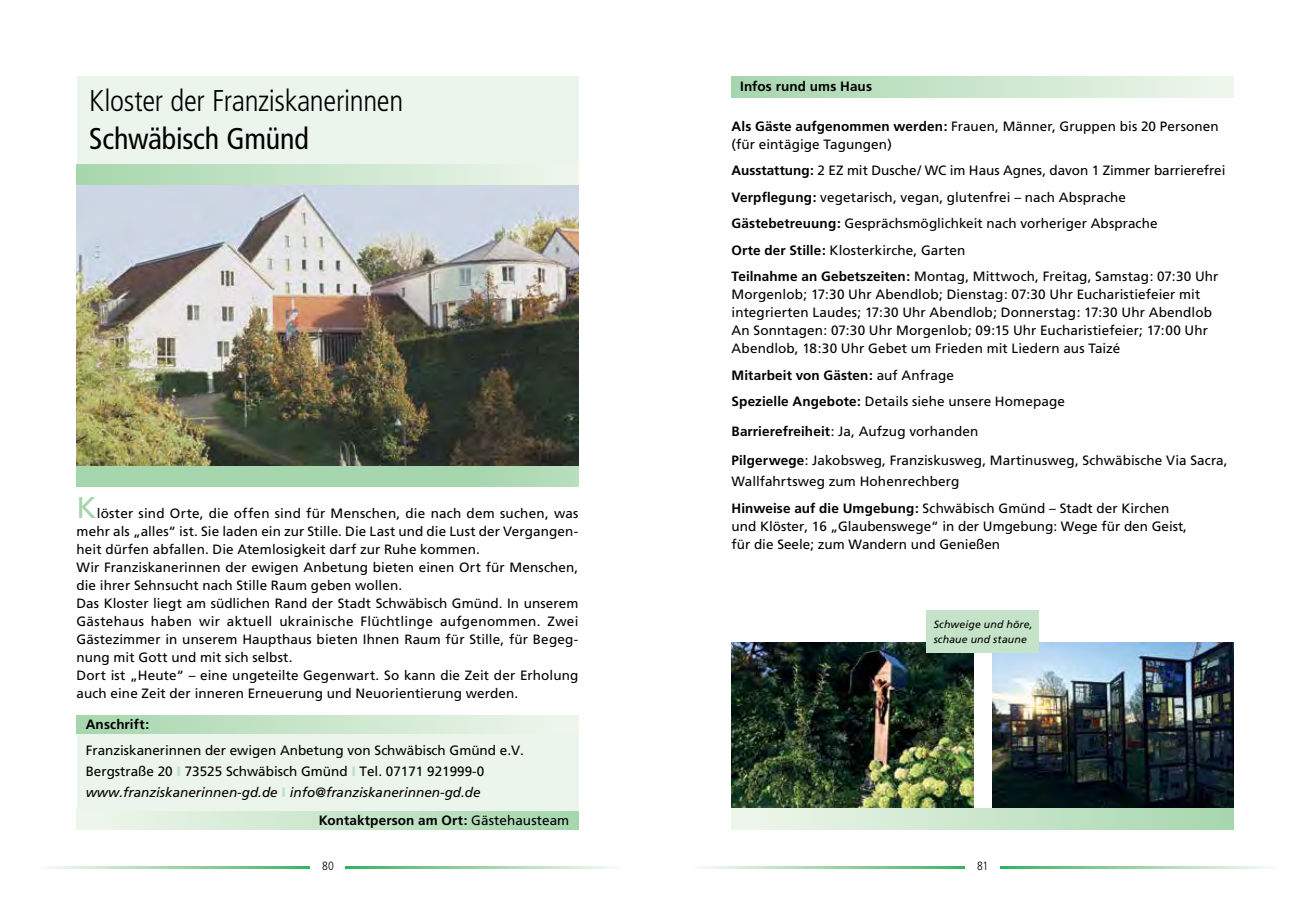
<style>
.page{position:relative;width:1310px;height:919px;background:#fff}
.page>*{position:absolute;margin:0;border:0;box-sizing:border-box;transform-origin:0 0}
.t1{font:300 condensed 30px "Frutiger";letter-spacing:-.01em;color:#000}
.t2{font:condensed 30px "Frutiger";letter-spacing:-.01em;color:#000}
.t3{font:30px "Frutiger";color:#a6d6ae}
.t4{font:13.5px/18px "Frutiger";letter-spacing:.005em;color:#000}
.t5{font:700 13.5px/26.5px "Frutiger";letter-spacing:.01em;color:#000}
.t6{font:300 condensed 12px "Frutiger";color:#000}
.t7{font:italic 10.5px/15px "Frutiger";letter-spacing:.015em;color:#000}
.s1{font-weight:900;color:#c0e1c4}
.s2{font-style:italic}
.s3{font-weight:400}
.s4{font-weight:700}
</style>
<div class="page">
<div style="left:77px;top:164px;width:501px;height:21px;background:linear-gradient(to right,#a6d6ad,#f0f7ed)"></div>
<div style="left:732px;top:77px;width:501px;height:20px;background:linear-gradient(to right,#a6d6ad,#f0f7ed)"></div>
<div style="left:77px;top:716px;width:501px;height:113px;background:#ebf5eb"></div>
<div style="left:77px;top:811px;width:501px;height:18px;background:linear-gradient(to right,#f0f7ed,#a6d6ad)"></div>
<div style="left:77px;top:715px;width:501px;height:18px;background:linear-gradient(to right,#a6d6ad,#f0f7ed)"></div>
<svg style="left:703px;top:866px;width:564px;height:2px"></svg>
<div style="left:965px;top:859px;width:35px;height:37px;background:#fff"></div>
<div style="left:77px;top:77px;width:501px;height:87px;background:#ebf5eb"></div>
<div style="left:77px;top:465px;width:501px;height:21px;background:linear-gradient(to right,#a3d5ac,#add9b3)"></div>
<svg style="left:48px;top:866px;width:564px;height:2px"></svg>
<div style="left:310px;top:859px;width:35px;height:37px;background:#fff"></div>
<img style="left:731px;top:642px;width:242px;height:166px">
<img style="left:992px;top:642px;width:241px;height:166px">
<div style="left:926px;top:610px;width:112px;height:42px;background:#c4e3c8"></div>
<img style="left:77px;top:185px;width:501px;height:280px">
<div style="left:731px;top:808px;width:502px;height:21px;background:linear-gradient(to right,#f0f7ed,#a6d6ae)"></div>
<h1 class="t1" style="left:89px;top:83px;width:315px">Kloster der Franziskanerinnen</h1>
<h1 class="t2" style="left:89px;top:121px;width:221px">Schwäbisch Gmünd</h1>
<h1 class="t3" style="left:77px;top:490px;width:22px">K</h1>
<p class="t4" style="left:77px;top:504px;width:503px;text-indent:20px">löster sind Orte, die offen sind für Menschen, die nach dem suchen, was mehr als „alles“ ist. Sie laden ein zur Stille. Die Last und die Lust der Vergangen&shy;heit dürfen abfallen. Die Atemlosigkeit darf zur Ruhe kommen.<br>Wir Franziskanerinnen der ewigen Anbetung bieten einen Ort für Menschen, die ihrer Sehnsucht nach Stille Raum geben wollen.<br>Das Kloster liegt am südlichen Rand der Stadt Schwäbisch Gmünd. In unserem Gästehaus haben wir aktuell ukrainische Flüchtlinge aufgenommen. Zwei Gästezimmer in unserem Haupthaus bieten Ihnen Raum für Stille, für Begeg&shy;nung mit Gott und mit sich selbst.<br>Dort ist „Heute“ – eine ungeteilte Gegenwart. So kann die Zeit der Erholung auch eine Zeit der inneren Erneuerung und Neuorientierung werden.</p>
<p class="t5" style="left:86px;top:711px;width:65px">Anschrift:</p>
<p class="t4" style="left:86px;top:739px;width:440px;line-height:21px">Franziskanerinnen der ewigen Anbetung von Schwäbisch Gmünd e.V.<br>Bergstraße 20 <span class="s1">I</span> 73525 Schwäbisch Gmünd <span class="s1">I</span> Tel. 07171 921999-0 <span class="s2">www.franziskanerinnen-gd.de</span> <span class="s1">I</span> <span class="s2">info@franziskanerinnen-gd.de</span></p>
<p class="t5" style="left:319px;top:806px;width:252px">Kontaktperson am Ort: <span class="s3">Gästehausteam</span></p>
<p class="t5" style="left:740px;top:73px;width:133px">Infos rund ums Haus</p>
<p class="t4" style="left:731px;top:117px;width:489px"><span class="s4">Als Gäste aufgenommen werden:</span> Frauen, Männer, Gruppen bis 20 Personen (für eintägige Tagungen)</p>
<p class="t4" style="left:731px;top:157px;width:495px;line-height:26.5px"><span class="s4">Ausstattung:</span> 2 EZ mit Dusche/ WC im Haus Agnes, davon 1 Zimmer barrierefrei <span class="s4">Verpflegung:</span> vegetarisch, vegan, glutenfrei – nach Absprache <span class="s4">Gästebetreuung:</span> Gesprächsmöglichkeit nach vorheriger Absprache<br><span class="s4">Orte der Stille:</span> Klosterkirche, Garten<br><span class="s4">Teilnahme an Gebetszeiten:</span> Montag, Mittwoch, Freitag, Samstag: 07:30 Uhr</p>
<p class="t4" style="left:731px;top:285px;width:482px">Morgenlob; 17:30 Uhr Abendlob; Dienstag: 07:30 Uhr Eucharistiefeier mit integrierten Laudes; 17:30 Uhr Abendlob; Donnerstag: 17:30 Uhr Abendlob An Sonntagen: 07:30 Uhr Morgenlob; 09:15 Uhr Eucharistiefeier; 17:00 Uhr Abendlob, 18:30 Uhr Gebet um Frieden mit Liedern aus Taizé</p>
<p class="t5" style="left:731px;top:362px;width:335px">Mitarbeit von Gästen: <span class="s3">auf Anfrage<br></span>Spezielle Angebote: <span class="s3">Details siehe unsere Homepage</span></p>
<p class="t4" style="left:731px;top:416px;width:497px;line-height:29.5px"><span class="s4">Barrierefreiheit</span>: Ja, Aufzug vorhanden<br><span class="s4">Pilgerwege</span>: Jakobsweg, Franziskusweg, Martinusweg, Schwäbische Via Sacra,</p>
<p class="t4" style="left:731px;top:468px;width:439px;line-height:26.5px">Wallfahrtsweg zum Hohenrechberg<br><span class="s4">Hinweise auf die Umgebung:</span> Schwäbisch Gmünd – Stadt der Kirchen</p>
<p class="t4" style="left:731px;top:517px;width:457px">und Klöster, 16 „Glaubenswege“ in der Umgebung: Wege für den Geist, für die Seele; zum Wandern und Genießen</p>
<p class="t7" style="left:933px;top:616px;width:101px">Schweige und höre, schaue und staune</p>
<p class="t6" style="left:322px;top:858px;width:13px">80</p>
<p class="t6" style="left:977px;top:858px;width:13px">81</p>
</div>
